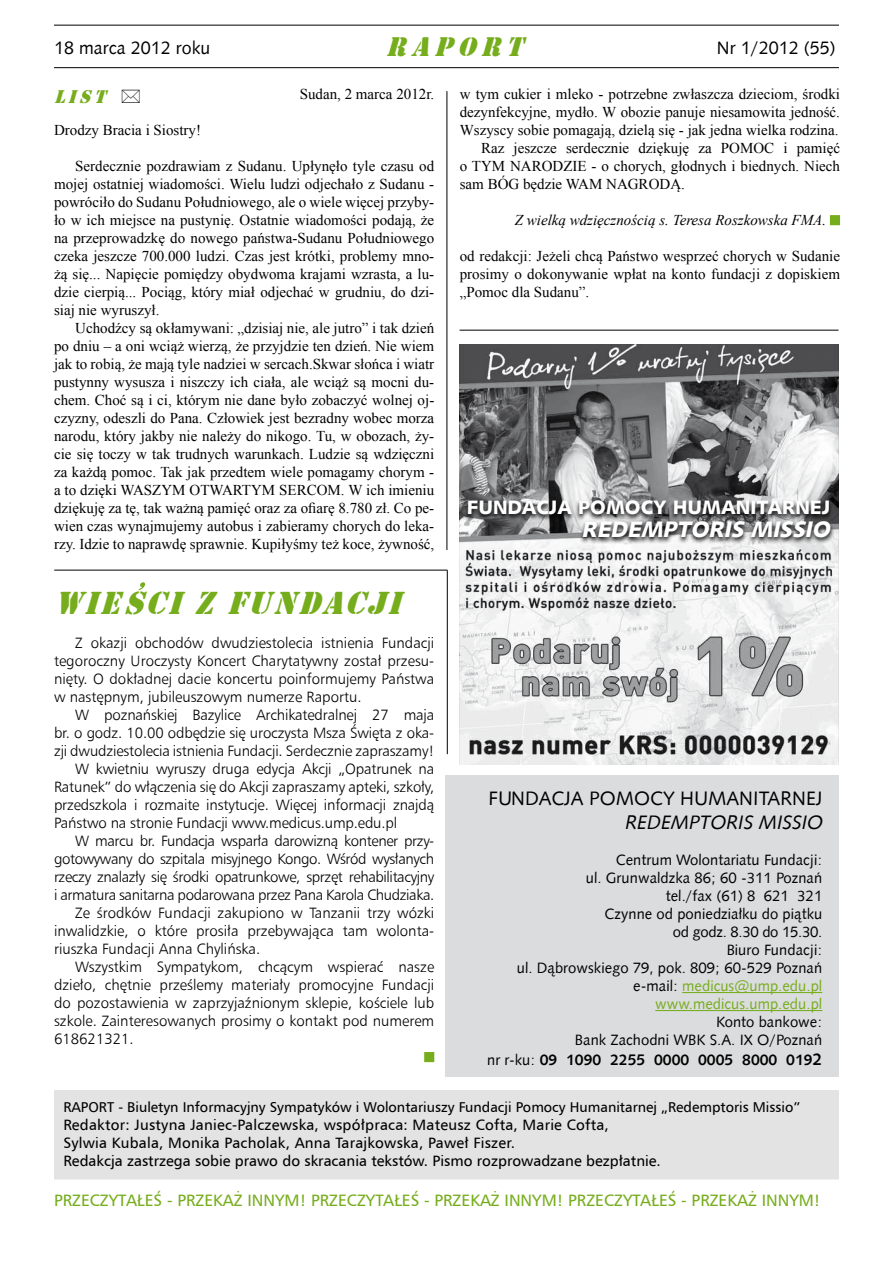
<style>
.page{position:relative;width:893px;height:1263px;background:#fff}
.page>*{position:absolute;margin:0;border:0;box-sizing:border-box;transform-origin:0 0}
.t1{font:italic 33px "Army";color:#76ad1c}
.t2{font:italic 27.9px "Army";color:#76ad1c}
.t3{font:italic 22.5px "Humanst 531 Blk EU Normal";color:#fff}
.t4{font:19.5px "Humanst 531 EU Normal";color:#000}
.t5{font:19.5px "Humanst 531 Blk EU Normal";color:#fff}
.t6{font:italic 19.5px "Humanst 531 EU Normal";color:#000}
.t7{font:italic 19.05px "Army";color:#76ad1c}
.t8{font:18px "Humanst 531 EU Normal";color:#000}
.t9{font:16.5px "Humnst 777 EU Normal";color:#76ad1c}
.t10{font:15px/18px "Times New Roman";color:#000;text-align:justify}
.t11{font:15px/18px "Humnst 777 Lt EU Normal";letter-spacing:-.01em;color:#000;text-align:justify}
.t12{font:15px/18px "Humanst 531 EU Normal";color:#000;text-align:right}
.t13{font:15px/18px "Humnst 777 EU Normal";letter-spacing:.015em;color:#000}
.t14{font:italic 15px "Times New Roman";color:#000}
.t15{font:15px "Humanst 531 EU Bold";color:#000}
.t16{font:14.25px "Humnst 777 EU Normal";color:#000}
.s1{color:#76ad1c}
.s2{font-family:"Humanst 531 EU Normal"}
.s3{font-size:16.5px}
</style>
<div class="page">
<div style="left:830px;top:215px;width:10px;height:10px;background:#76ad1c;border:2px solid #76ad1c"></div>
<hr style="left:54px;top:25px;width:785px;height:1px;background:#000">
<hr style="left:54px;top:67px;width:785px;height:1px;background:#000">
<div style="left:445px;top:775px;width:394px;height:301px;background:#dbdcdd"></div>
<div style="left:55px;top:1091px;width:783px;height:88px;background:#e3e3e3"></div>
<hr style="left:682px;top:992px;width:140px;height:1px;background:#76ad1c">
<hr style="left:655px;top:1010px;width:167px;height:1px;background:#76ad1c">
<hr style="left:447px;top:570px;width:1px;height:184px;background:#000">
<hr style="left:54px;top:570px;width:393px;height:1px;background:#000">
<hr style="left:460px;top:330px;width:378px;height:1px;background:#000">
<img style="left:460px;top:344px;width:379px;height:421px">
<hr style="left:447px;top:91px;width:1px;height:459px;background:#000">
<svg style="left:139px;top:582px;width:6px;height:8px"></svg>
<div style="left:424px;top:1052px;width:10px;height:10px;background:#76ad1c;border:2px solid #76ad1c"></div>
<svg style="left:463px;top:499px;width:372px;height:45px;background:#737374"></svg>
<p class="t8" style="left:54px;top:36px;width:158px">18 marca 2012 roku</p>
<h2 class="t2" style="left:386px;top:31px;width:147px">RAPORT</h2>
<p class="t8" style="left:717px;top:36px;width:120px">Nr 1/2012 (55)</p>
<p class="t7" style="left:54px;top:85px;width:59px">LIST</p>
<p class="t10" style="left:300px;top:85px;width:136px">Sudan, 2 marca 2012r.</p>
<p class="t10" style="left:54px;top:121px;width:149px">Drodzy Bracia i Siostry!</p>
<p class="t10" style="left:54px;top:157px;width:382px;text-indent:21px">Serdecznie pozdrawiam z Sudanu. Upłynęło tyle czasu od mojej ostatniej wiadomości. Wielu ludzi odjechało z Sudanu - powróciło do Sudanu Południowego, ale o wiele więcej przyby&shy;ło w ich miejsce na pustynię. Ostatnie wiadomości podają, że na przeprowadzkę do nowego państwa-Sudanu Południowego czeka jeszcze 700.000 ludzi. Czas jest krótki, problemy mno&shy;żą się... Napięcie pomiędzy obydwoma krajami wzrasta, a lu&shy;dzie cierpią... Pociąg, który miał odjechać w grudniu, do dzi&shy;siaj nie wyruszył.</p>
<p class="t10" style="left:54px;top:319px;width:382px;text-indent:21px">Uchodźcy są okłamywani: „dzisiaj nie, ale jutro” i tak dzień po dniu – a oni wciąż wierzą, że przyjdzie ten dzień. Nie wiem jak to robią, że mają tyle nadziei w sercach.Skwar słońca i wiatr pustynny wysusza i niszczy ich ciała, ale wciąż są mocni du&shy;chem. Choć są i ci, którym nie dane było zobaczyć wolnej oj&shy;czyzny, odeszli do Pana. Człowiek jest bezradny wobec morza narodu, który jakby nie należy do nikogo. Tu, w obozach, ży&shy;cie się toczy w tak trudnych warunkach. Ludzie są wdzięczni za każdą pomoc. Tak jak przedtem wiele pomagamy chorym - a to dzięki WASZYM OTWARTYM SERCOM. W ich imieniu dziękuję za tę, tak ważną pamięć oraz za ofiarę 8.780 zł. Co pe&shy;wien czas wynajmujemy autobus i zabieramy chorych do leka&shy;rzy. Idzie to naprawdę sprawnie. Kupiłyśmy też koce, żywność,</p>
<h1 class="t1" style="left:54px;top:584px;width:359px">WIEŚSCI Z FUNDACJI</h1>
<p class="t11" style="left:54px;top:634px;width:382px;text-indent:21px">Z okazji obchodów dwudziestolecia istnienia Fundacji tegoroczny Uroczysty Koncert Charytatywny został przesu&shy;nięty. O dokładnej dacie koncertu poinformujemy Państwa w następnym, jubileuszowym numerze Raportu.</p>
<p class="t11" style="left:75px;top:706px;width:361px">W poznańskiej Bazylice Archikatedralnej 27 maja</p>
<p class="t11" style="left:54px;top:724px;width:382px">br. o godz. 10.00 odbędzie się uroczysta Msza Święta z oka-</p>
<p class="t11" style="left:54px;top:742px;width:382px">zji dwudziestolecia istnienia Fundacji. Serdecznie zapraszamy!</p>
<p class="t11" style="left:75px;top:760px;width:360px">W kwietniu wyruszy druga edycja Akcji „Opatrunek na</p>
<p class="t11" style="left:54px;top:778px;width:382px">Ratunek” do włączenia się do Akcji zapraszamy apteki, szkoły,</p>
<p class="t11" style="left:54px;top:796px;width:382px">przedszkola i rozmaite instytucje. Więcej informacji znajdą</p>
<p class="t11" style="left:54px;top:814px;width:345px">Państwo na stronie Fundacji www.medicus.ump.edu.pl</p>
<p class="t11" style="left:75px;top:832px;width:361px">W marcu br. Fundacja wsparła darowizną kontener przy-</p>
<p class="t11" style="left:54px;top:850px;width:382px">gotowywany do szpitala misyjnego Kongo. Wśród wysłanych</p>
<p class="t11" style="left:54px;top:868px;width:382px">rzeczy znalazły się środki opatrunkowe, sprzęt rehabilitacyjny</p>
<p class="t11" style="left:54px;top:886px;width:382px">i armatura sanitarna podarowana przez Pana Karola Chudziaka.</p>
<p class="t11" style="left:75px;top:904px;width:361px">Ze środków Fundacji zakupiono w Tanzanii trzy wózki</p>
<p class="t11" style="left:54px;top:922px;width:382px">inwalidzkie, o które prosiła przebywająca tam wolonta-</p>
<p class="t11" style="left:54px;top:940px;width:208px">riuszka Fundacji Anna Chylińska.</p>
<p class="t11" style="left:75px;top:958px;width:360px">Wszystkim Sympatykom, chcącym wspierać nasze</p>
<p class="t11" style="left:54px;top:976px;width:382px">dzieło, chętnie prześlemy materiały promocyjne Fundacji</p>
<p class="t11" style="left:54px;top:994px;width:382px">do pozostawienia w zaprzyjaźnionym sklepie, kościele lub</p>
<p class="t11" style="left:54px;top:1012px;width:382px">szkole. Zainteresowanych prosimy o kontakt pod numerem</p>
<p class="t11" style="left:54px;top:1030px;width:81px">618621321.</p>
<p class="t10" style="left:460px;top:85px;width:382px">w tym cukier i mleko - potrzebne zwłaszcza dzieciom, środki</p>
<p class="t10" style="left:460px;top:103px;width:382px">dezynfekcyjne, mydło. W obozie panuje niesamowita jedność.</p>
<p class="t10" style="left:460px;top:121px;width:380px">Wszyscy sobie pomagają, dzielą się - jak jedna wielka rodzina.</p>
<p class="t10" style="left:481px;top:139px;width:360px">Raz jeszcze serdecznie dziękuję za POMOC i pamięć</p>
<p class="t10" style="left:460px;top:157px;width:382px">o TYM NARODZIE - o chorych, głodnych i biednych. Niech</p>
<p class="t10" style="left:460px;top:175px;width:227px">sam BÓG będzie WAM NAGRODĄ.</p>
<p class="t14" style="left:515px;top:210px;width:313px">Z wielką wdzięcznością s. Teresa Roszkowska FMA.</p>
<p class="t10" style="left:460px;top:247px;width:382px">od redakcji: Jeżeli chcą Państwo wesprzeć chorych w Sudanie prosimy o dokonywanie wpłat na konto fundacji z dopiskiem „Pomoc dla Sudanu”.</p>
<h3 class="t5" style="left:467px;top:495px;width:365px">FUNDACJA POMOCY HUMANITARNEJ</h3>
<h3 class="t3" style="left:582px;top:515px;width:255px">REDEMPTORIS MISSIO</h3>
<h3 class="t4" style="left:488px;top:786px;width:335px">FUNDACJA POMOCY HUMANITARNEJ</h3>
<h3 class="t6" style="left:625px;top:810px;width:204px">REDEMPTORIS MISSIO</h3>
<p class="t12" style="left:517px;top:850px;width:307px">Centrum Wolontariatu Fundacji:<br>ul. Grunwaldzka 86; 60 -311 Poznań<br>tel./fax (61) 8 621 321<br>Czynne od poniedziałku do piątku<br>od godz. 8.30 do 15.30.<br>Biuro Fundacji:<br>ul. Dąbrowskiego 79, pok. 809; 60-529 Poznań e-mail: <span class="s1">medicus@ump.edu.pl www.medicus.ump.edu.pl</span></p>
<p class="t12" style="left:575px;top:1012px;width:249px">Konto bankowe:<br>Bank Zachodni WBK S.A. IX O/Poznań</p>
<p class="t15" style="left:487px;top:1050px;width:337px"><span class="s2">nr r-ku:</span> 09 1090 2255 0000 0005 8000 019<span class="s3">2</span></p>
<p class="t16" style="left:63px;top:1099px;width:738px">RAPORT - Biuletyn Informacyjny Sympatyków i Wolontariuszy Fundacji Pomocy Humanitarnej „Redemptoris Missio”</p>
<p class="t13" style="left:63px;top:1116px;width:599px">Redaktor: Justyna Janiec-Palczewska, współpraca: Mateusz Cofta, Marie Cofta,<br>Sylwia Kubala, Monika Pacholak, Anna Tarajkowska, Paweł Fiszer.<br>Redakcja zastrzega sobie prawo do skracania tekstów. Pismo rozprowadzane bezpłatnie.</p>
<p class="t9" style="left:54px;top:1190px;width:768px">PRZECZYTAŁEŚ - PRZEKAŻ INNYM! PRZECZYTAŁEŚ - PRZEKAŻ INNYM! PRZECZYTAŁEŚ - PRZEKAŻ INNYM!</p>
</div>
